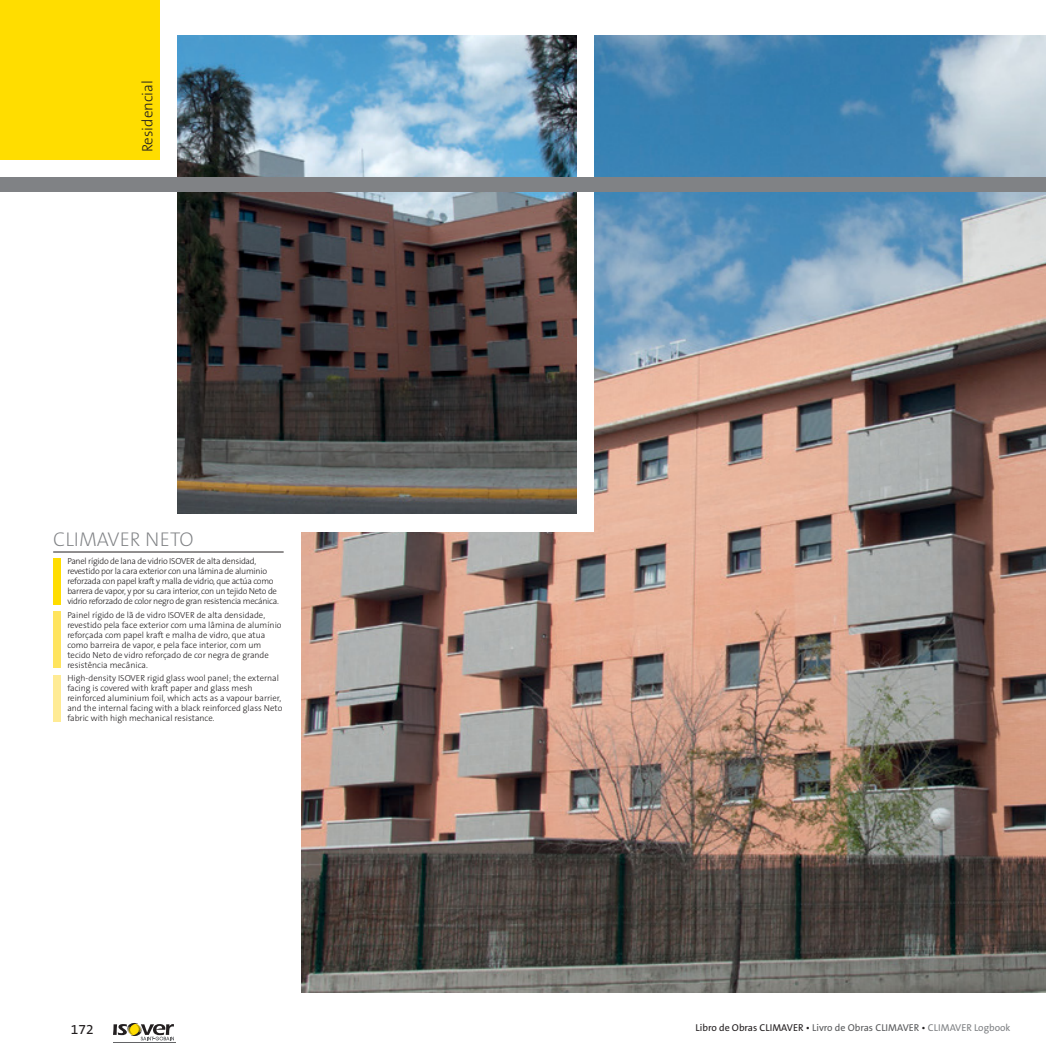
<style>
.page{position:relative;width:1046px;height:1063px;background:#fff}
.page>*{position:absolute;margin:0;border:0;box-sizing:border-box;transform-origin:0 0}
.t1{font:200 20px "The Sans B2";color:#808285}
.t2{font:300 15px "The Sans B3";color:#231f20}
.t3{font:13.75px "The Sans B5 Plain";color:#231f20}
.t4{font:10px "The Sans B5 Plain";color:#231f20}
.t5{font:300 8.75px/10px "The Sans B3";color:#231f20}
.t6{font:300 8.75px/10px "The Sans B3";letter-spacing:-.03em;color:#231f20}
.s1{color:#58595b}
.s2{color:#808285}
</style>
<div class="page">
<img style="left:301px;top:35px;width:744px;height:957px">
<div style="left:177px;top:35px;width:417px;height:496px;background:#fff"></div>
<img style="left:177px;top:35px;width:399px;height:479px">
<div style="left:0;top:177px;width:1045px;height:14px;background:#808285"></div>
<svg style="left:113px;top:1023px;width:61px;height:17px"></svg>
<hr style="left:113px;top:1042px;width:62px;height:1px;background:#636466">
<div style="left:0;top:0;width:159px;height:159px;background:#fd0"></div>
<hr style="left:53px;top:552px;width:230px;height:1px;background:#231f20">
<div style="left:53px;top:558px;width:7px;height:46px;background:#fd0"></div>
<div style="left:53px;top:611px;width:7px;height:57px;background:#ffe45e"></div>
<div style="left:53px;top:675px;width:7px;height:47px;background:#ffeb95"></div>
<h2 class="t2" style="left:141px;top:152px;width:74px;rotate:-90deg">Residencial</h2>
<h1 class="t1" style="left:53px;top:533px;width:142px">CLIMAVER NETO</h1>
<p class="t6" style="left:67px;top:557px;width:213px">Panel rígido de lana de vidrio ISOVER de alta densidad, revestido por la cara exterior con una lámina de aluminio reforzada con papel kraft y malla de vidrio, que actúa como barrera de vapor, y por su cara interior, con un tejido Neto de vidrio reforzado de color negro de gran resistencia mecánica.</p>
<p class="t5" style="left:67px;top:610px;width:216px">Painel rígido de lã de vidro ISOVER de alta densidade, revestido pela face exterior com uma lâmina de alumínio reforçada com papel kraft e malha de vidro, que atua como barreira de vapor, e pela face interior, com um tecido Neto de vidro reforçado de cor negra de grande resistência mecânica.</p>
<p class="t5" style="left:67px;top:674px;width:216px">High-density ISOVER rigid glass wool panel; the external facing is covered with kraft paper and glass mesh reinforced aluminium foil, which acts as a vapour barrier, and the internal facing with a black reinforced glass Neto fabric with high mechanical resistance.</p>
<h3 class="t3" style="left:71px;top:1024px;width:24px">172</h3>
<p class="t4" style="left:695px;top:1024px;width:316px">Libro de Obras CLIMAVER • <span class="s1">Livro de Obras CLIMAVER</span> • <span class="s2">CLIMAVER Logbook</span></p>
</div>
